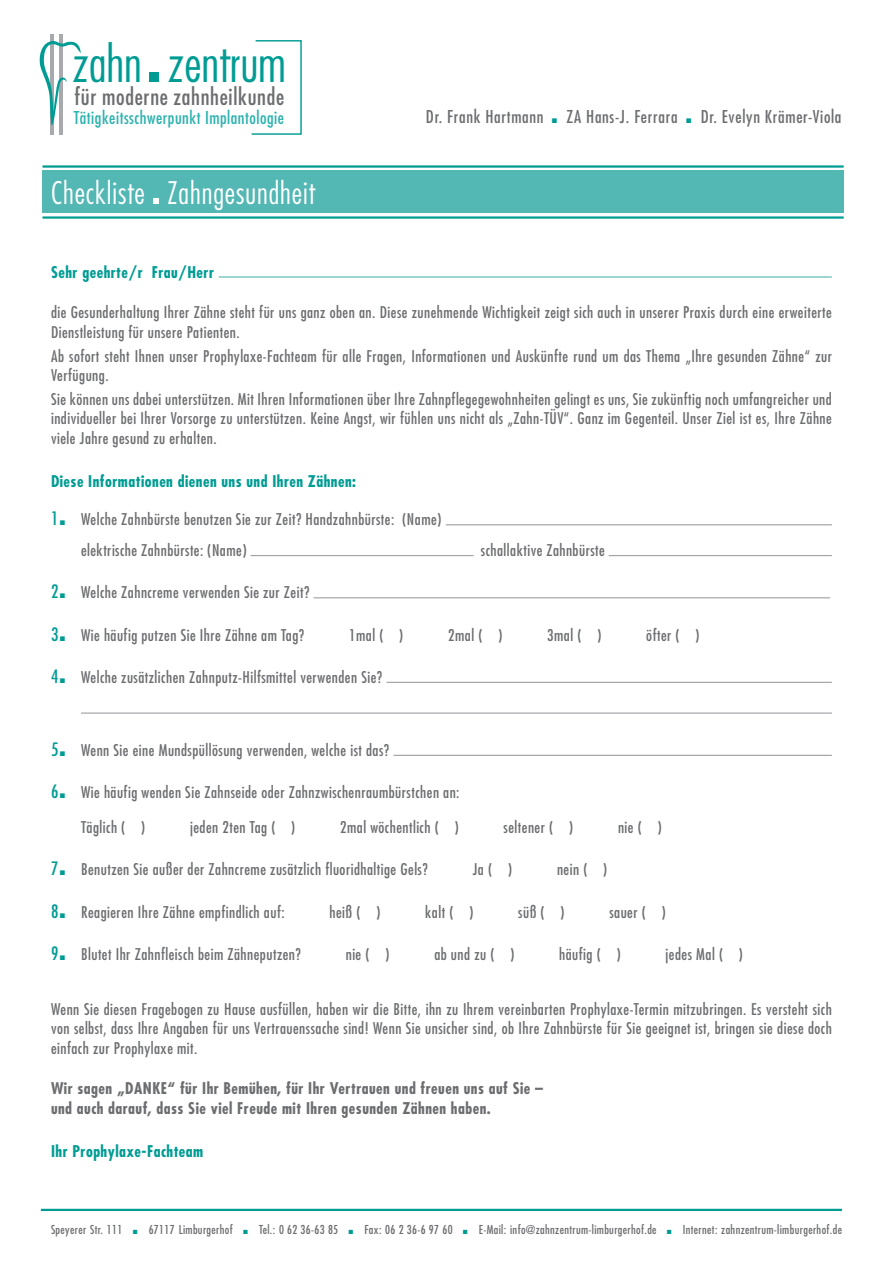
<style>
.page{position:relative;width:893px;height:1263px;background:#fff}
.page>*{position:absolute;margin:0;border:0;box-sizing:border-box;transform-origin:0 0}
.t1{font:300 condensed 49.95px "Futura";color:#009c94}
.t2{font:38.4px "Lucida Sans";color:#009c94}
.t3{font:34.5px "Lucida Sans";color:#009c94}
.t4{font:300 condensed 30.3px "Futura";letter-spacing:.03em;color:#fff}
.t5{font:condensed 22.65px "Futura";letter-spacing:.03em;color:#6c6d70}
.t6{font:condensed 18px "Futura";color:#009c94}
.t7{font:condensed 17.25px "Futura";letter-spacing:.04em;color:#6c6d70}
.t8{font:condensed 17.25px "Futura";letter-spacing:.03em;color:#2cb2af}
.t9{font:condensed 15.75px/19.5px "Futura";letter-spacing:.03em;color:#6c6d70}
.t10{font:700 condensed 15.75px/19.5px "Futura";letter-spacing:.03em;color:#6c6d70}
.t11{font:700 condensed 15.75px "Futura";letter-spacing:.03em;color:#009c94}
.t12{font:condensed 12px "Futura";letter-spacing:.03em;color:#6c6d70}
.s1{font-family:"Lucida Sans";font-stretch:normal;font-size:38.4px}
</style>
<div class="page">
<hr style="left:43px;top:165px;width:801px;height:3px;background:#009c94">
<div style="left:43px;top:171px;width:801px;height:42px;background:#53b7b4"></div>
<svg style="left:153px;top:198px;width:6px;height:6px"></svg>
<hr style="left:219px;top:276px;width:613px;height:2px;background:#60bbb8">
<hr style="left:446px;top:524px;width:386px;height:1px;background:#a4a5a9">
<hr style="left:251px;top:555px;width:223px;height:1px;background:#a4a5a9">
<hr style="left:609px;top:555px;width:223px;height:1px;background:#a4a5a9">
<hr style="left:314px;top:597px;width:516px;height:1px;background:#a4a5a9">
<hr style="left:386px;top:682px;width:446px;height:1px;background:#a4a5a9">
<hr style="left:81px;top:712px;width:751px;height:2px;background:#a4a5a9">
<hr style="left:393px;top:755px;width:439px;height:1px;background:#a4a5a9">
<hr style="left:43px;top:216px;width:801px;height:3px;background:#009c94">
<hr style="left:41px;top:1209px;width:801px;height:2px;background:#009c94">
<div style="left:150px;top:72px;width:9px;height:10px;background:#009c94"></div>
<svg style="left:251px;top:40px;width:51px;height:95px"></svg>
<hr style="left:50px;top:34px;width:4px;height:101px;background:#a8a9ad">
<hr style="left:59px;top:34px;width:4px;height:101px;background:#a8a9ad">
<svg style="left:39px;top:41px;width:42px;height:85px"></svg>
<h1 class="t1" style="left:73px;top:32px;width:215px">zahn zentrum</h1>
<p class="t8" style="left:74px;top:107px;width:212px">Tätigkeitsschwerpunkt Implantologie</p>
<p class="t7" style="left:426px;top:106px;width:119px">Dr. Frank Hartmann</p>
<h2 class="t2" style="left:548px;top:86px;width:14px">.</h2>
<p class="t7" style="left:567px;top:106px;width:112px">ZA Hans-J. Ferrara</p>
<h2 class="t2" style="left:683px;top:86px;width:14px">.</h2>
<p class="t7" style="left:701px;top:106px;width:142px">Dr. Evelyn Krämer-Viola</p>
<h3 class="t5" style="left:75px;top:82px;width:211px">für moderne zahnheilkunde</h3>
<h3 class="t4" style="left:51px;top:174px;width:266px">Checkliste Zahngesundheit</h3>
<p class="t11" style="left:51px;top:262px;width:164px">Sehr geehrte/r Frau/Herr</p>
<p class="t9" style="left:51px;top:302px;width:782px">die Gesunderhaltung Ihrer Zähne steht für uns ganz oben an. Diese zunehmende Wichtigkeit zeigt sich auch in unserer Praxis durch eine erweiterte<br>Dienstleistung für unsere Patienten.</p>
<p class="t9" style="left:51px;top:346px;width:782px">Ab sofort steht Ihnen unser Prophylaxe-Fachteam für alle Fragen, Informationen und Auskünfte rund um das Thema „Ihre gesunden Zähne“ zur<br>Verfügung.</p>
<p class="t9" style="left:51px;top:389px;width:782px;text-align:justify">Sie können uns dabei unterstützen. Mit Ihren Informationen über Ihre Zahnpflegegewohnheiten gelingt es uns, Sie zukünftig noch umfangreicher und individueller bei Ihrer Vorsorge zu unterstützen. Keine Angst, wir fühlen uns nicht als „Zahn-TÜV“. Ganz im Gegenteil. Unser Ziel ist es, Ihre Zähne viele Jahre gesund zu erhalten.</p>
<p class="t11" style="left:51px;top:471px;width:306px">Diese Informationen dienen uns und Ihren Zähnen:</p>
<p class="t6" style="left:51px;top:507px;width:19px">1<span class="s1">.</span></p>
<p class="t9" style="left:81px;top:504px;width:362px;line-height:30.8px">Welche Zahnbürste benutzen Sie zur Zeit? Handzahnbürste: (Name) elektrische Zahnbürste: (Name)</p>
<p class="t9" style="left:481px;top:540px;width:125px">schallaktive Zahnbürste</p>
<p class="t6" style="left:51px;top:580px;width:19px">2<span class="s1">.</span></p>
<p class="t9" style="left:81px;top:582px;width:230px">Welche Zahncreme verwenden Sie zur Zeit?</p>
<p class="t6" style="left:51px;top:623px;width:19px">3<span class="s1">.</span></p>
<p class="t9" style="left:81px;top:625px;width:225px">Wie häufig putzen Sie Ihre Zähne am Tag?</p>
<p class="t9" style="left:349px;top:625px;width:56px">1mal ( )</p>
<p class="t9" style="left:448px;top:625px;width:56px">2mal ( )</p>
<p class="t9" style="left:547px;top:625px;width:56px">3mal ( )</p>
<p class="t9" style="left:646px;top:625px;width:55px">öfter ( )</p>
<p class="t6" style="left:51px;top:665px;width:19px">4<span class="s1">.</span></p>
<p class="t9" style="left:81px;top:667px;width:303px">Welche zusätzlichen Zahnputz-Hilfsmittel verwenden Sie?</p>
<p class="t6" style="left:51px;top:738px;width:19px">5<span class="s1">.</span></p>
<p class="t9" style="left:81px;top:740px;width:310px">Wenn Sie eine Mundspüllösung verwenden, welche ist das?</p>
<p class="t6" style="left:51px;top:780px;width:19px">6<span class="s1">.</span></p>
<p class="t9" style="left:81px;top:782px;width:380px">Wie häufig wenden Sie Zahnseide oder Zahnzwischenraumbürstchen an:</p>
<p class="t9" style="left:81px;top:817px;width:66px">Täglich ( )</p>
<p class="t9" style="left:190px;top:817px;width:107px">jeden 2ten Tag ( )</p>
<p class="t9" style="left:340px;top:817px;width:120px">2mal wöchentlich ( )</p>
<p class="t9" style="left:504px;top:817px;width:71px">seltener ( )</p>
<p class="t9" style="left:618px;top:817px;width:45px">nie ( )</p>
<p class="t6" style="left:51px;top:857px;width:19px">7<span class="s1">.</span></p>
<p class="t9" style="left:81px;top:859px;width:348px">Benutzen Sie außer der Zahncreme zusätzlich fluoridhaltige Gels?</p>
<p class="t9" style="left:473px;top:859px;width:41px">Ja ( )</p>
<p class="t9" style="left:557px;top:859px;width:52px">nein ( )</p>
<p class="t6" style="left:51px;top:900px;width:19px">8<span class="s1">.</span></p>
<p class="t9" style="left:81px;top:902px;width:205px">Reagieren Ihre Zähne empfindlich auf:</p>
<p class="t9" style="left:329px;top:902px;width:52px">heiß ( )</p>
<p class="t9" style="left:425px;top:902px;width:50px">kalt ( )</p>
<p class="t9" style="left:518px;top:902px;width:48px">süß ( )</p>
<p class="t9" style="left:609px;top:902px;width:58px">sauer ( )</p>
<p class="t6" style="left:51px;top:942px;width:19px">9<span class="s1">.</span></p>
<p class="t9" style="left:81px;top:944px;width:221px">Blutet Ihr Zahnfleisch beim Zähneputzen?</p>
<p class="t9" style="left:346px;top:944px;width:45px">nie ( )</p>
<p class="t9" style="left:434px;top:944px;width:81px">ab und zu ( )</p>
<p class="t9" style="left:559px;top:944px;width:63px">häufig ( )</p>
<p class="t9" style="left:666px;top:944px;width:79px">jedes Mal ( )</p>
<p class="t9" style="left:51px;top:998px;width:782px;text-align:justify">Wenn Sie diesen Fragebogen zu Hause ausfüllen, haben wir die Bitte, ihn zu Ihrem vereinbarten Prophylaxe-Termin mitzubringen. Es versteht sich von selbst, dass Ihre Angaben für uns Vertrauenssache sind! Wenn Sie unsicher sind, ob Ihre Zahnbürste für Sie geeignet ist, bringen sie diese doch einfach zur Prophylaxe mit.</p>
<p class="t10" style="left:51px;top:1078px;width:494px">Wir sagen „DANKE“ für Ihr Bemühen, für Ihr Vertrauen und freuen uns auf Sie – und auch darauf, dass Sie viel Freude mit Ihren gesunden Zähnen haben.</p>
<p class="t11" style="left:51px;top:1141px;width:154px">Ihr Prophylaxe-Fachteam</p>
<p class="t12" style="left:51px;top:1222px;width:73px">Speyerer Str. 111</p>
<h3 class="t3" style="left:130px;top:1200px;width:12px">.</h3>
<p class="t12" style="left:149px;top:1222px;width:86px">67117 Limburgerhof</p>
<h3 class="t3" style="left:240px;top:1200px;width:12px">.</h3>
<p class="t12" style="left:259px;top:1222px;width:81px">Tel.: 0 62 36-63 85</p>
<h3 class="t3" style="left:346px;top:1200px;width:12px">.</h3>
<p class="t12" style="left:364px;top:1222px;width:90px">Fax: 06 2 36-6 97 60</p>
<h3 class="t3" style="left:460px;top:1200px;width:12px">.</h3>
<p class="t12" style="left:479px;top:1222px;width:179px">E-Mail: info@zahnzentrum-limburgerhof.de</p>
<h3 class="t3" style="left:664px;top:1200px;width:12px">.</h3>
<p class="t12" style="left:683px;top:1222px;width:161px">Internet: zahnzentrum-limburgerhof.de</p>
</div>
